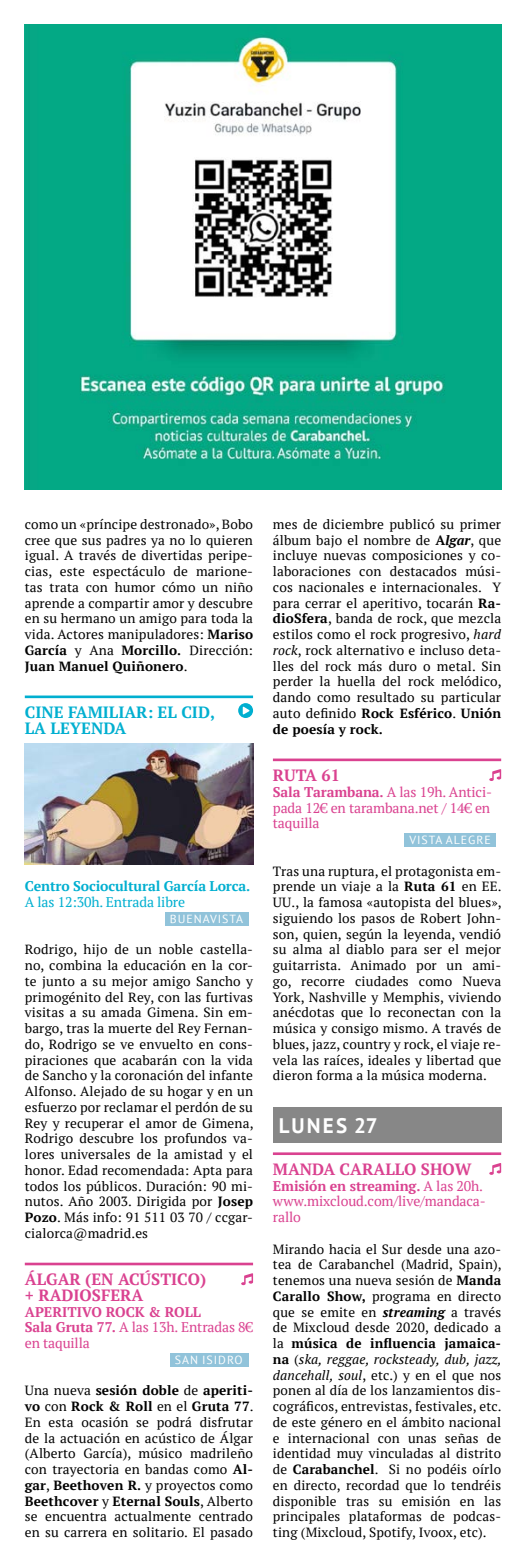
<style>
.page{position:relative;width:526px;height:1568px;background:#fff}
.page>*{position:absolute;margin:0;border:0;box-sizing:border-box;transform-origin:0 0}
.t1{font:700 21px "PT Sans";letter-spacing:.105em;color:#fff}
.t2{font:700 16.28px/15.8px "PT Serif";color:#da4290}
.t3{font:700 16.28px/15.8px "PT Serif";color:#00afd0}
.t4{font:14px/15.8px "PT Serif";letter-spacing:-.01em;color:#da4290}
.t5{font:700 14px/15.8px "PT Serif";color:#da4290}
.t6{font:700 14px "PT Serif";letter-spacing:-.01em;color:#00afd0}
.t7{font:14px "PT Serif";letter-spacing:-.01em;color:#00afd0}
.t8{font:13.3px/15.8px "PT Serif";letter-spacing:.01em;color:#000;text-align:justify}
.t9{font:11.72px "PT Sans";letter-spacing:.08em;color:#fff}
.s1{font-weight:700}
.s2{font-weight:400}
.s3{font-weight:700;font-style:italic}
.s4{font-style:italic}
</style>
<div class="page">
<hr style="left:25px;top:695px;width:228px;height:3px;background:#00afd0">
<div style="left:165px;top:912px;width:83px;height:13px;background:#91c3da"></div>
<hr style="left:25px;top:1262px;width:228px;height:3px;background:#da4290">
<div style="left:170px;top:1353px;width:78px;height:13px;background:#91c3da"></div>
<svg style="left:238px;top:703px;width:15px;height:15px"></svg>
<svg style="left:241px;top:1273px;width:12px;height:12px"></svg>
<img style="left:25px;top:743px;width:228px;height:121px">
<hr style="left:273px;top:758px;width:228px;height:3px;background:#da4290">
<div style="left:404px;top:833px;width:92px;height:14px;background:#91c3da"></div>
<div style="left:273px;top:1107px;width:228px;height:35px;background:#878787"></div>
<hr style="left:273px;top:1152px;width:228px;height:3px;background:#da4290">
<svg style="left:489px;top:769px;width:12px;height:12px"></svg>
<svg style="left:489px;top:1163px;width:12px;height:12px"></svg>
<img style="left:25px;top:25px;width:476px;height:464px">
<p class="t8" style="left:25px;top:516px;width:230px">como un «príncipe destronado», Bobo cree que sus padres ya no lo quieren igual. A través de divertidas peripe&shy;cias, este espectáculo de marione&shy;tas trata con humor cómo un niño aprende a compartir amor y descubre en su hermano un amigo para toda la vida. Actores manipuladores: <span class="s1">Mariso García</span> y Ana <span class="s1">Morcillo.</span> Dirección:<br><span class="s1">Juan Manuel Quiñonero</span>.</p>
<p class="t3" style="left:25px;top:704px;width:192px">CINE FAMILIAR: EL CID,<br>LA LEYENDA</p>
<p class="t6" style="left:25px;top:877px;width:227px">Centro Sociocultural García Lorca.</p>
<p class="t7" style="left:25px;top:893px;width:162px">A las 12:30h. Entrada libre</p>
<p class="t9" style="left:170px;top:911px;width:75px">BUENAVISTA</p>
<p class="t8" style="left:25px;top:941px;width:230px">Rodrigo, hijo de un noble castella&shy;no, combina la educación en la cor&shy;te junto a su mejor amigo Sancho y primogénito del Rey, con las furtivas visitas a su amada Gimena. Sin em&shy;bargo, tras la muerte del Rey Fernan&shy;do, Rodrigo se ve envuelto en cons&shy;piraciones que acabarán con la vida de Sancho y la coronación del infante Alfonso. Alejado de su hogar y en un esfuerzo por reclamar el perdón de su Rey y recuperar el amor de Gimena, Rodrigo descubre los profundos va&shy;lores universales de la amistad y el honor. Edad recomendada: Apta para todos los públicos. Duración: 90 mi&shy;nutos. Año 2003. Dirigida por <span class="s1">Josep Pozo</span>. Más info: 91 511 03 70 / ccgar&shy;cialorca@madrid.es</p>
<p class="t2" style="left:25px;top:1271px;width:183px">ÁLGAR (EN ACÚSTICO) + RADIOSFERA</p>
<p class="t5" style="left:25px;top:1303px;width:230px">APERITIVO ROCK &amp; ROLL<br>Sala Gruta 77. <span class="s2">A las 13h. Entradas 8€ en taquilla</span></p>
<p class="t9" style="left:175px;top:1352px;width:69px">SAN ISIDRO</p>
<p class="t8" style="left:25px;top:1382px;width:230px">Una nueva <span class="s1">sesión doble</span> de <span class="s1">aperiti&shy;vo</span> con <span class="s1">Rock &amp; Roll</span> en el <span class="s1">Gruta 77</span>.<br>En esta ocasión se podrá disfrutar de la actuación en acústico de Álgar (Alberto García), músico madrileño con trayectoria en bandas como <span class="s1">Al&shy;gar</span>, <span class="s1">Beethoven R.</span> y proyectos como <span class="s1">Beethcover</span> y <span class="s1">Eternal Souls</span>, Alberto se encuentra actualmente centrado en su carrera en solitario. El pasado</p>
<p class="t8" style="left:273px;top:516px;width:230px">mes de diciembre publicó su primer álbum bajo el nombre de <span class="s1">A</span><span class="s3">lgar</span>, que incluye nuevas composiciones y co&shy;laboraciones con destacados músi&shy;cos nacionales e internacionales. Y para cerrar el aperitivo, tocarán <span class="s1">Ra&shy;dioSfera</span>, banda de rock, que mezcla estilos como el rock progresivo, <span class="s4">hard rock</span>, rock alternativo e incluso deta&shy;lles del rock más duro o metal. Sin perder la huella del rock melódico, dando como resultado su particular auto definido <span class="s1">Rock Esférico</span>. <span class="s1">Unión de poesía y rock.</span></p>
<p class="t2" style="left:273px;top:767px;width:69px">RUTA 61</p>
<p class="t4" style="left:273px;top:784px;width:221px"><span class="s1">Sala Tarambana.</span> A las 19h. Antici&shy;pada 12€ en tarambana.net / 14€ en taquilla</p>
<p class="t9" style="left:409px;top:832px;width:83px">VISTA ALEGRE</p>
<p class="t8" style="left:273px;top:863px;width:230px">Tras una ruptura, el protagonista em&shy;prende un viaje a la <span class="s1">Ruta 61</span> en EE.<br>UU., la famosa «autopista del blues», siguiendo los pasos de Robert John&shy;son, quien, según la leyenda, vendió su alma al diablo para ser el mejor guitarrista. Animado por un ami&shy;go, recorre ciudades como Nueva York, Nashville y Memphis, viviendo anécdotas que lo reconectan con la música y consigo mismo. A través de blues, jazz, country y rock, el viaje re&shy;vela las raíces, ideales y libertad que dieron forma a la música moderna.</p>
<h1 class="t1" style="left:279px;top:1111px;width:100px">LUNES 27</h1>
<p class="t2" style="left:273px;top:1161px;width:200px">MANDA CARALLO SHOW</p>
<p class="t4" style="left:273px;top:1177px;width:214px"><span class="s1">Emisión en streaming.</span> A las 20h. www.mixcloud.com/live/mandaca&shy;rallo</p>
<p class="t8" style="left:273px;top:1241px;width:230px">Mirando hacia el Sur desde una azo&shy;tea de Carabanchel (Madrid, Spain), tenemos una nueva sesión de <span class="s1">Manda Carallo Show,</span> programa en directo que se emite en <span class="s3">streaming</span> a través de Mixcloud desde 2020, dedicado a la <span class="s1">música de influencia jamaica&shy;na</span> (<span class="s4">ska, reggae, rocksteady, dub, jazz, dancehall, soul</span>, etc.) y en el que nos ponen al día de los lanzamientos dis&shy;cográficos, entrevistas, festivales, etc. de este género en el ámbito nacional e internacional con unas señas de identidad muy vinculadas al distrito de <span class="s1">Carabanchel</span>. Si no podéis oírlo en directo, recordad que lo tendréis disponible tras su emisión en las principales plataformas de podcas&shy;ting (Mixcloud, Spotify, Ivoox, etc).</p>
</div>
